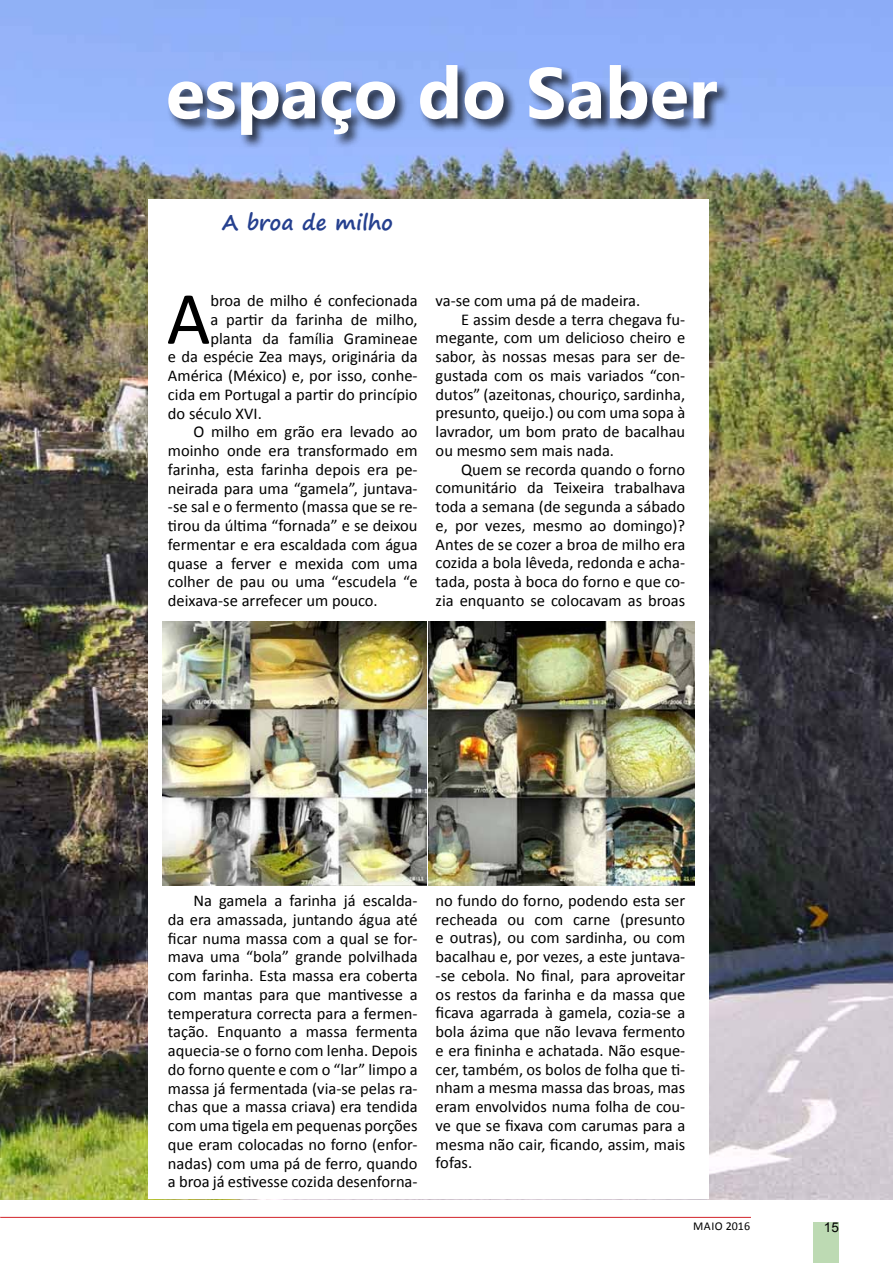
<style>
.page{position:relative;width:893px;height:1263px;background:#fff}
.page>*{position:absolute;margin:0;border:0;box-sizing:border-box;transform-origin:0 0}
.t1{font:75.6px "Calibri";color:#000}
.t2{font:700 72px "Segoe UI";color:#fff}
.t3{font:700 21px "Segoe Print";color:#25408f}
.t4{font:16.5px/18.8px "Calibri";color:#000;text-align:justify}
.t5{font:13.5px "Arial";color:#000}
.t6{font:12px "Calibri";letter-spacing:.02em;color:#000}
</style>
<div class="page">
<div style="left:813px;top:1222px;width:26px;height:41px;background:#bddab3"></div>
<hr style="left:0;top:1217px;width:751px;height:1px;background:#d2232a">
<img style="left:0;top:0;width:893px;height:1199px">
<div style="left:148px;top:199px;width:561px;height:1000px;background:#fff"></div>
<div style="left:166px;top:63px;width:565px;height:86px;background:#000;opacity:.75"></div>
<img style="left:162px;top:621px;width:265px;height:265px">
<img style="left:429px;top:621px;width:265px;height:265px">
<h2 class="t2" style="left:166px;top:41px;width:553px">espaço do Saber</h2>
<p class="t3" style="left:222px;top:203px;width:173px">A broa de milho</p>
<h1 class="t1" style="left:167px;top:271px;width:45px">A</h1>
<p class="t4" style="left:210px;top:291px;width:209px">broa de milho é confecionada</p>
<p class="t4" style="left:210px;top:310px;width:209px">a partir da farinha de milho,</p>
<p class="t4" style="left:210px;top:329px;width:209px">planta da família Gramineae</p>
<p class="t4" style="left:168px;top:347px;width:251px">e da espécie Zea mays, originária da</p>
<p class="t4" style="left:168px;top:366px;width:251px">América (México) e, por isso, conhe-</p>
<p class="t4" style="left:168px;top:385px;width:251px">cida em Portugal a partir do princípio</p>
<p class="t4" style="left:168px;top:404px;width:95px">do século XVI.</p>
<p class="t4" style="left:193px;top:422px;width:226px">O milho em grão era levado ao</p>
<p class="t4" style="left:168px;top:441px;width:251px">moinho onde era transformado em</p>
<p class="t4" style="left:168px;top:460px;width:251px">farinha, esta farinha depois era pe-</p>
<p class="t4" style="left:168px;top:479px;width:251px">neirada para uma “gamela”, juntava-</p>
<p class="t4" style="left:168px;top:497px;width:251px">-se sal e o fermento (massa que se re-</p>
<p class="t4" style="left:168px;top:516px;width:251px">tirou da última “fornada” e se deixou</p>
<p class="t4" style="left:168px;top:535px;width:251px">fermentar e era escaldada com água</p>
<p class="t4" style="left:168px;top:554px;width:251px">quase a ferver e mexida com uma</p>
<p class="t4" style="left:168px;top:572px;width:251px">colher de pau ou uma “escudela “e</p>
<p class="t4" style="left:168px;top:591px;width:211px">deixava-se arrefecer um pouco.</p>
<p class="t4" style="left:436px;top:291px;width:206px">va-se com uma pá de madeira.</p>
<p class="t4" style="left:461px;top:310px;width:226px">E assim desde a terra chegava fu-</p>
<p class="t4" style="left:436px;top:329px;width:251px">megante, com um delicioso cheiro e</p>
<p class="t4" style="left:436px;top:347px;width:251px">sabor, às nossas mesas para ser de-</p>
<p class="t4" style="left:436px;top:366px;width:251px">gustada com os mais variados “con-</p>
<p class="t4" style="left:436px;top:385px;width:251px">dutos” (azeitonas, chouriço, sardinha,</p>
<p class="t4" style="left:436px;top:404px;width:251px">presunto, queijo.) ou com uma sopa à</p>
<p class="t4" style="left:436px;top:422px;width:251px">lavrador, um bom prato de bacalhau</p>
<p class="t4" style="left:436px;top:441px;width:180px">ou mesmo sem mais nada.</p>
<p class="t4" style="left:461px;top:460px;width:226px">Quem se recorda quando o forno</p>
<p class="t4" style="left:436px;top:479px;width:251px">comunitário da Teixeira trabalhava</p>
<p class="t4" style="left:436px;top:497px;width:251px">toda a semana (de segunda a sábado</p>
<p class="t4" style="left:436px;top:516px;width:251px">e, por vezes, mesmo ao domingo)?</p>
<p class="t4" style="left:436px;top:535px;width:251px">Antes de se cozer a broa de milho era</p>
<p class="t4" style="left:436px;top:553px;width:251px">cozida a bola lêveda, redonda e acha-</p>
<p class="t4" style="left:436px;top:572px;width:251px">tada, posta à boca do forno e que co-</p>
<p class="t4" style="left:436px;top:591px;width:251px">zia enquanto se colocavam as broas</p>
<p class="t4" style="left:168px;top:891px;width:251px;text-indent:26px">Na gamela a farinha já escalda&shy;da era amassada, juntando água até ficar numa massa com a qual se for&shy;mava uma “bola” grande polvilhada com farinha. Esta massa era coberta com mantas para que mantivesse a temperatura correcta para a fermen&shy;tação. Enquanto a massa fermenta aquecia-se o forno com lenha. Depois do forno quente e com o “lar” limpo a massa já fermentada (via-se pelas ra&shy;chas que a massa criava) era tendida com uma tigela em pequenas porções que eram colocadas no forno (enfor&shy;nadas) com uma pá de ferro, quando a broa já estivesse cozida desenforna-</p>
<p class="t4" style="left:436px;top:891px;width:251px">no fundo do forno, podendo esta ser recheada ou com carne (presunto e outras), ou com sardinha, ou com bacalhau e, por vezes, a este juntava--se cebola. No final, para aproveitar os restos da farinha e da massa que ficava agarrada à gamela, cozia-se a bola ázima que não levava fermento e era fininha e achatada. Não esque&shy;cer, também, os bolos de folha que ti&shy;nham a mesma massa das broas, mas eram envolvidos numa folha de cou&shy;ve que se fixava com carumas para a mesma não cair, ficando, assim, mais fofas.</p>
<p class="t6" style="left:693px;top:1218px;width:58px">MAIO 2016</p>
<p class="t5" style="left:824px;top:1218px;width:17px">15</p>
</div>
